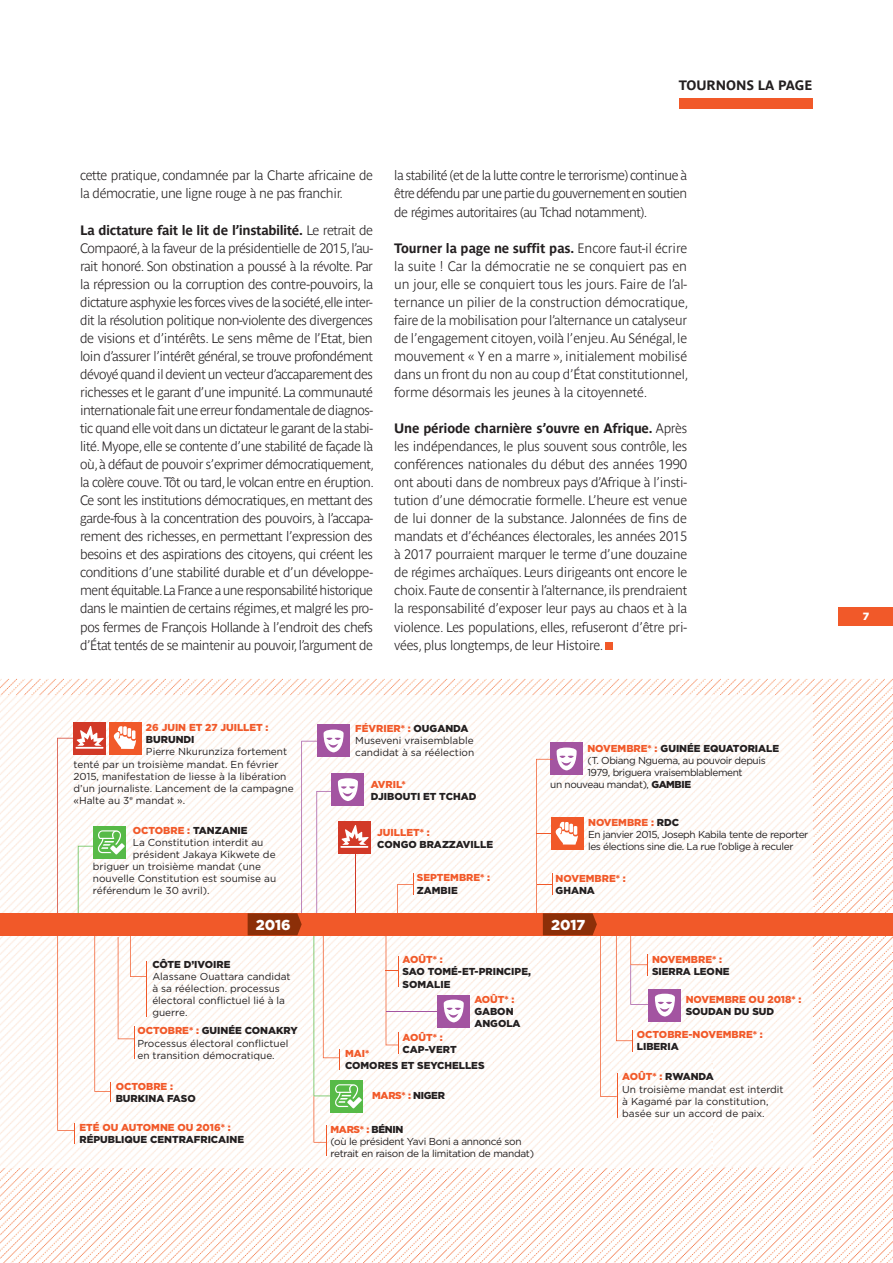
<style>
.page{position:relative;width:893px;height:1263px;background:#fff}
.page>*{position:absolute;margin:0;border:0;box-sizing:border-box;transform-origin:0 0}
.t1{font:900 14.4px "Gotham";color:#fff}
.t2{font:700 13.5px/18px "Parisine Clair";letter-spacing:-.025em;color:#231f20;text-align:justify}
.t3{font:700 13.5px "Parisine";letter-spacing:-.02em;color:#231f20}
.t4{font:700 13.5px "Parisine";color:#231f20}
.t5{font:900 10.5px "Gotham";color:#fff}
.t6{font:10.05px/12.1px "Gotham";color:#231f20}
.t7{font:900 10.05px/12.1px "Gotham";color:#231f20}
.t8{font:10.05px/12.1px "Gotham";letter-spacing:-.04em;color:#231f20}
.t9{font:900 10.05px "Gotham";color:#f15929}
.t10{font:10.05px/12.1px "Gotham";letter-spacing:-.03em;color:#231f20}
.t11{font:900 10.05px "Gotham";letter-spacing:-.03em;color:#f15929}
.s1{font-family:"Parisine Clair"}
.s2{color:#231f20}
.s3{font-weight:900;color:#f15929}
.s4{font-weight:900}
.s5{color:#f15929}
</style>
<div class="page">
<div style="left:679px;top:98px;width:134px;height:10px;background:#f15929"></div>
<img style="left:0;top:678px;width:893px;height:585px">
<img style="left:0;top:695px;width:813px;height:472px">
<div style="left:605px;top:642px;width:8px;height:7px;background:#f15929"></div>
<div style="left:550px;top:743px;width:33px;height:32px;background:#a354a1"></div>
<div style="left:109px;top:722px;width:32px;height:32px;background:#f15929"></div>
<div style="left:74px;top:722px;width:32px;height:32px;background:#d23927"></div>
<div style="left:317px;top:725px;width:33px;height:32px;background:#a354a1"></div>
<div style="left:338px;top:821px;width:33px;height:32px;background:#d23927"></div>
<svg style="left:57px;top:725px;width:90px;height:418px"></svg>
<div style="left:437px;top:995px;width:33px;height:32px;background:#a354a1"></div>
<svg style="left:444px;top:999px;width:20px;height:23px"></svg>
<hr style="left:387px;top:1011px;width:51px;height:1px;background:#a354a1">
<div style="left:0;top:913px;width:893px;height:22px;background:#f15929"></div>
<div style="left:649px;top:989px;width:32px;height:32px;background:#a354a1"></div>
<svg style="left:385px;top:873px;width:29px;height:181px"></svg>
<hr style="left:326px;top:1125px;width:1px;height:31px;background:#f15929">
<svg style="left:248px;top:729px;width:121px;height:414px"></svg>
<hr style="left:617px;top:1073px;width:1px;height:45px;background:#f15929">
<svg style="left:536px;top:747px;width:139px;height:350px"></svg>
<div style="left:839px;top:608px;width:54px;height:18px;background:#f15929"></div>
<p class="t4" style="left:679px;top:78px;width:135px">TOURNONS LA PAGE</p>
<p class="t2" style="left:80px;top:167px;width:294px">cette pratique, condamnée par la Charte africaine de la démocratie, une ligne rouge à ne pas franchir.</p>
<p class="t3" style="left:80px;top:222px;width:294px">La dictature fait le lit de l’instabilité. <span class="s1">Le retrait de</span></p>
<p class="t2" style="left:80px;top:239px;width:296px">Compaoré, à la faveur de la présidentielle de 2015, l’au&shy;rait honoré. Son obstination a poussé à la révolte. Par la répression ou la corruption des contre-pouvoirs, la dictature asphyxie les forces vives de la société,elle inter&shy;dit la résolution politique non-violente des divergences de visions et d’intérêts. Le sens même de l’Etat, bien loin d’assurer l’intérêt général, se trouve profondément dévoyé quand il devient un vecteur d’accaparement des richesses et le garant d’une impunité. La communauté internationale fait une erreur fondamentale de diagnos&shy;tic quand elle voit dans un dictateur le garant de la stabi&shy;lité. Myope, elle se contente d’une stabilité de façade là où, à défaut de pouvoir s’exprimer démocratiquement, la colère couve. Tôt ou tard, le volcan entre en éruption.<br>Ce sont les institutions démocratiques, en mettant des garde-fous à la concentration des pouvoirs, à l’accapa&shy;rement des richesses, en permettant l’expression des besoins et des aspirations des citoyens, qui créent les conditions d’une stabilité durable et d’un développe&shy;ment équitable.La France a une responsabilité historique dans le maintien de certains régimes, et malgré les pro&shy;pos fermes de François Hollande à l’endroit des chefs d’État tentés de se maintenir au pouvoir, l’argument de</p>
<p class="t2" style="left:394px;top:167px;width:294px">la stabilité (et de la lutte contre le terrorisme) continue à être défendu par une partie du gouvernement en soutien de régimes autoritaires (au Tchad notamment).</p>
<p class="t3" style="left:394px;top:240px;width:294px">Tourner la page ne suffit pas. <span class="s1">Encore faut-il écrire</span></p>
<p class="t2" style="left:394px;top:257px;width:296px">la suite ! Car la démocratie ne se conquiert pas en un jour, elle se conquiert tous les jours. Faire de l’al&shy;ternance un pilier de la construction démocratique, faire de la mobilisation pour l’alternance un catalyseur de l’engagement citoyen, voilà l’enjeu. Au Sénégal, le mouvement « Y en a marre », initialement mobilisé dans un front du non au coup d’État constitutionnel, forme désormais les jeunes à la citoyenneté.</p>
<p class="t3" style="left:394px;top:420px;width:294px">Une période charnière s’ouvre en Afrique. <span class="s1">Après</span></p>
<p class="t2" style="left:394px;top:437px;width:294px">les indépendances, le plus souvent sous contrôle, les conférences nationales du début des années 1990 ont abouti dans de nombreux pays d’Afrique à l’insti&shy;tution d’une démocratie formelle. L’heure est venue de lui donner de la substance. Jalonnées de fins de mandats et d’échéances électorales, les années 2015 à 2017 pourraient marquer le terme d’une douzaine de régimes archaïques. Leurs dirigeants ont encore le choix. Faute de consentir à l’alternance, ils prendraient la responsabilité d’exposer leur pays au chaos et à la violence. Les populations, elles, refuseront d’être pri&shy;vées, plus longtemps, de leur Histoire.</p>
<p class="t9" style="left:146px;top:721px;width:124px">26 JUIN ET 27 JUILLET :</p>
<p class="t7" style="left:146px;top:734px;width:50px">BURUNDI</p>
<p class="t6" style="left:74px;top:745px;width:222px;text-indent:72px">Pierre Nkurunziza fortement tenté par un troisième mandat. En février 2015, manifestation de liesse à la libération d’un journaliste. Lancement de la campagne «Halte au 3<sup>e</sup> mandat ».</p>
<p class="t9" style="left:133px;top:823px;width:116px">OCTOBRE : <span class="s2">TANZANIE</span></p>
<p class="t6" style="left:133px;top:836px;width:132px">La Constitution interdit au</p>
<p class="t6" style="left:133px;top:848px;width:144px">président Jakaya Kikwete de</p>
<p class="t6" style="left:93px;top:860px;width:170px">briguer un troisième mandat (une</p>
<p class="t6" style="left:93px;top:872px;width:185px">nouvelle Constitution est soumise au</p>
<p class="t6" style="left:93px;top:884px;width:118px">référendum le 30 avril).</p>
<p class="t6" style="left:355px;top:722px;width:121px"><span class="s3">FÉVRIER* :</span> <span class="s4">OUGANDA<br></span>Museveni vraisemblable candidat à sa réélection</p>
<p class="t9" style="left:371px;top:777px;width:36px">AVRIL*</p>
<p class="t7" style="left:371px;top:790px;width:107px">DJIBOUTI ET TCHAD</p>
<p class="t9" style="left:377px;top:825px;width:54px">JUILLET* :</p>
<p class="t7" style="left:377px;top:838px;width:117px">CONGO BRAZZAVILLE</p>
<p class="t9" style="left:417px;top:871px;width:75px">SEPTEMBRE* :</p>
<p class="t7" style="left:417px;top:884px;width:43px">ZAMBIE</p>
<p class="t7" style="left:587px;top:742px;width:193px"><span class="s5">NOVEMBRE* :</span> GUINÉE EQUATORIALE</p>
<p class="t8" style="left:587px;top:754px;width:180px">(T. Obiang Nguema, au pouvoir depuis</p>
<p class="t8" style="left:587px;top:766px;width:157px">1979, briguera vraisemblablement</p>
<p class="t8" style="left:550px;top:778px;width:142px">un nouveau mandat), <span class="s4">GAMBIE</span></p>
<p class="t8" style="left:588px;top:816px;width:222px"><span class="s3">NOVEMBRE :</span> <span class="s4">RDC<br></span>En janvier 2015, Joseph Kabila tente de reporter les élections sine die. La rue l’oblige à reculer</p>
<p class="t9" style="left:556px;top:872px;width:72px">NOVEMBRE* :</p>
<p class="t7" style="left:556px;top:885px;width:41px">GHANA</p>
<p class="t1" style="left:256px;top:914px;width:36px">2016</p>
<p class="t1" style="left:551px;top:914px;width:36px">2017</p>
<p class="t7" style="left:152px;top:958px;width:80px">CÔTE D’IVOIRE</p>
<p class="t6" style="left:152px;top:970px;width:140px">Alassane Ouattara candidat à sa réélection. processus électoral conflictuel lié à la guerre.</p>
<p class="t6" style="left:137px;top:1024px;width:162px"><span class="s3">OCTOBRE* :</span> <span class="s4">GUINÉE CONAKRY<br></span>Processus électoral conflictuel en transition démocratique.</p>
<p class="t9" style="left:116px;top:1079px;width:59px">OCTOBRE :</p>
<p class="t7" style="left:116px;top:1092px;width:82px">BURKINA FASO</p>
<p class="t9" style="left:79px;top:1120px;width:153px">ETÉ OU AUTOMNE OU 2016* :</p>
<p class="t7" style="left:79px;top:1133px;width:166px">RÉPUBLIQUE CENTRAFRICAINE</p>
<p class="t9" style="left:403px;top:953px;width:42px">AOÛT* :</p>
<p class="t7" style="left:403px;top:966px;width:130px">SAO TOMÉ-ET-PRINCIPE,<br>SOMALIE</p>
<p class="t9" style="left:474px;top:992px;width:42px">AOÛT* :</p>
<p class="t7" style="left:474px;top:1005px;width:48px">GABON<br>ANGOLA</p>
<p class="t9" style="left:403px;top:1030px;width:42px">AOÛT* :</p>
<p class="t7" style="left:403px;top:1043px;width:56px">CAP-VERT</p>
<p class="t9" style="left:345px;top:1046px;width:26px">MAI*</p>
<p class="t7" style="left:345px;top:1059px;width:141px">COMORES ET SEYCHELLES</p>
<p class="t11" style="left:372px;top:1089px;width:74px">MARS* : <span class="s2">NIGER</span></p>
<p class="t10" style="left:330px;top:1123px;width:205px"><span class="s3">MARS* :</span> <span class="s4">BÉNIN<br></span>(où le président Yavi Boni a annoncé son retrait en raison de la limitation de mandat)</p>
<p class="t9" style="left:652px;top:952px;width:72px">NOVEMBRE* :</p>
<p class="t7" style="left:652px;top:965px;width:79px">SIERRA LEONE</p>
<p class="t9" style="left:686px;top:992px;width:117px">NOVEMBRE OU 2018* :</p>
<p class="t7" style="left:686px;top:1005px;width:90px">SOUDAN DU SUD</p>
<p class="t9" style="left:637px;top:1028px;width:127px">OCTOBRE-NOVEMBRE* :</p>
<p class="t7" style="left:637px;top:1040px;width:43px">LIBERIA</p>
<p class="t6" style="left:622px;top:1070px;width:163px"><span class="s3">AOÛT* :</span> <span class="s4">RWANDA<br></span>Un troisième mandat est interdit à Kagamé par la constitution, basée sur un accord de paix.</p>
<p class="t5" style="left:863px;top:609px;width:8px">7</p>
</div>
